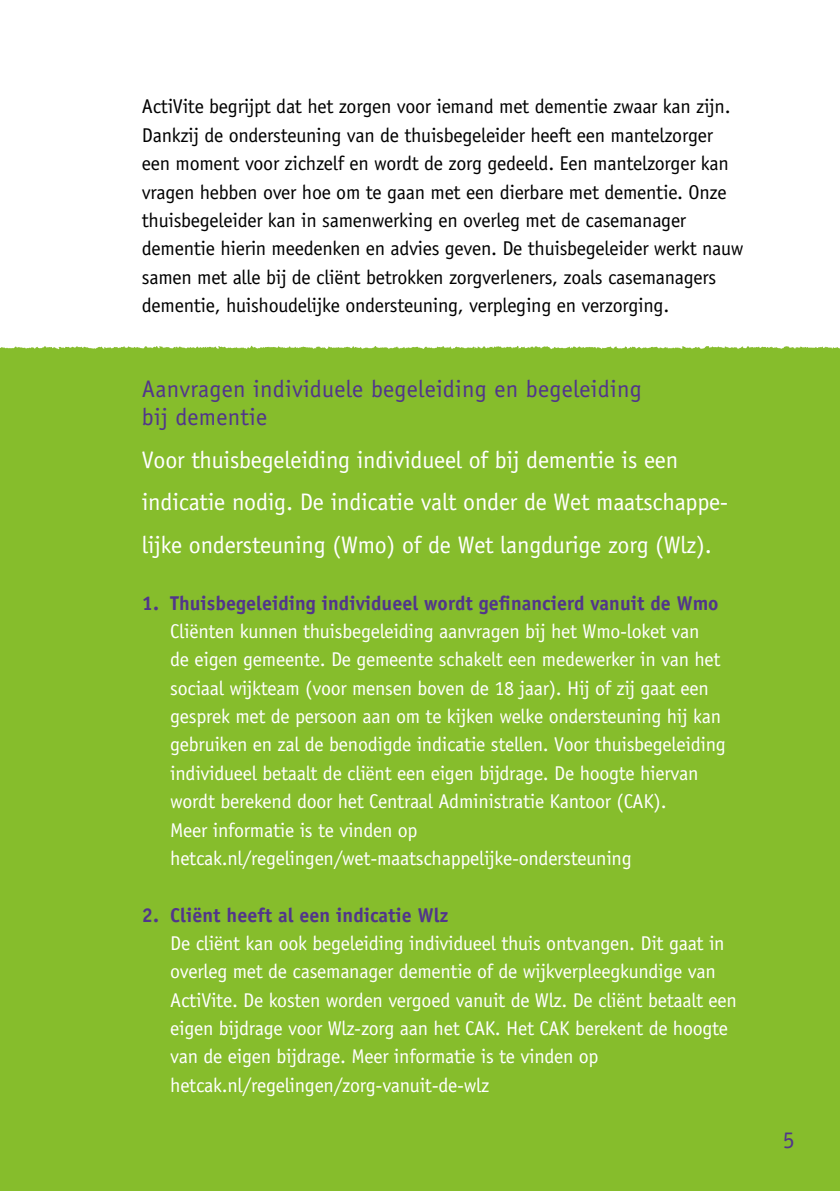
<style>
.page{position:relative;width:840px;height:1191px;background:#fff}
.page>*{position:absolute;margin:0;border:0;box-sizing:border-box;transform-origin:0 0}
.basis_kop{font:24px/42.6px "Officina Sans";letter-spacing:-.01em;color:#fff}
.basis_kop-2{font:24px/28.4px "Officina Sans";letter-spacing:.01em;color:#51358b}
.basis{font:20px/28.4px "Officina Sans";letter-spacing:-.015em;color:#fff}
.basis-2{font:20px/28.4px "Officina Sans";letter-spacing:-.015em;color:#000}
.s1{font-weight:700;color:#51358b}
</style>
<div class="page">
<div style="left:0;top:346px;width:839px;height:845px;background:#86bd2c"></div>
<img style="left:0;top:345px;width:839px;height:5px">
<p class="basis-2" style="left:142px;top:92px;width:602px">ActiVite begrijpt dat het zorgen voor iemand met dementie zwaar kan zijn.<br>Dankzij de ondersteuning van de thuisbegeleider heeft een mantelzorger een moment voor zichzelf en wordt de zorg gedeeld. Een mantelzorger kan vragen hebben over hoe om te gaan met een dierbare met dementie. Onze thuisbegeleider kan in samenwerking en overleg met de casemanager dementie hierin meedenken en advies geven. De thuisbegeleider werkt nauw samen met alle bij de cliënt betrokken zorgverleners, zoals casemanagers dementie, huishoudelijke ondersteuning, verpleging en verzorging.</p>
<p class="basis_kop-2" style="left:142px;top:375px;width:501px">Aanvragen individuele begeleiding en begeleiding bij dementie</p>
<p class="basis_kop" style="left:142px;top:438px;width:587px">Voor thuisbegeleiding individueel of bij dementie is een indicatie nodig. De indicatie valt onder de Wet maatschappe&shy;lijke ondersteuning (Wmo) of de Wet langdurige zorg (Wlz).</p>
<p class="basis" style="left:170px;top:589px;width:556px;text-indent:-28px"><span class="s1">1. Thuisbegeleiding individueel wordt gefinancierd vanuit de Wmo </span>Cliënten kunnen thuisbegeleiding aanvragen bij het Wmo-loket van<br>de eigen gemeente. De gemeente schakelt een medewerker in van het sociaal wijkteam (voor mensen boven de 18 jaar). Hij of zij gaat een gesprek met de persoon aan om te kijken welke ondersteuning hij kan gebruiken en zal de benodigde indicatie stellen. Voor thuisbegeleiding individueel betaalt de cliënt een eigen bijdrage. De hoogte hiervan wordt berekend door het Centraal Administratie Kantoor (CAK).<br>Meer informatie is te vinden op hetcak.nl/regelingen/wet-maatschappelijke-ondersteuning</p>
<p class="basis" style="left:170px;top:900px;width:568px;text-indent:-28px"><span class="s1">2. Cliënt heeft al een indicatie Wlz<br></span>De cliënt kan ook begeleiding individueel thuis ontvangen. Dit gaat in overleg met de casemanager dementie of de wijkverpleegkundige van ActiVite. De kosten worden vergoed vanuit de Wlz. De cliënt betaalt een eigen bijdrage voor Wlz-zorg aan het CAK. Het CAK berekent de hoogte van de eigen bijdrage. Meer informatie is te vinden op hetcak.nl/regelingen/zorg-vanuit-de-wlz</p>
<p class="basis_kop-2" style="left:782px;top:1126px;width:13px">5</p>
</div>
